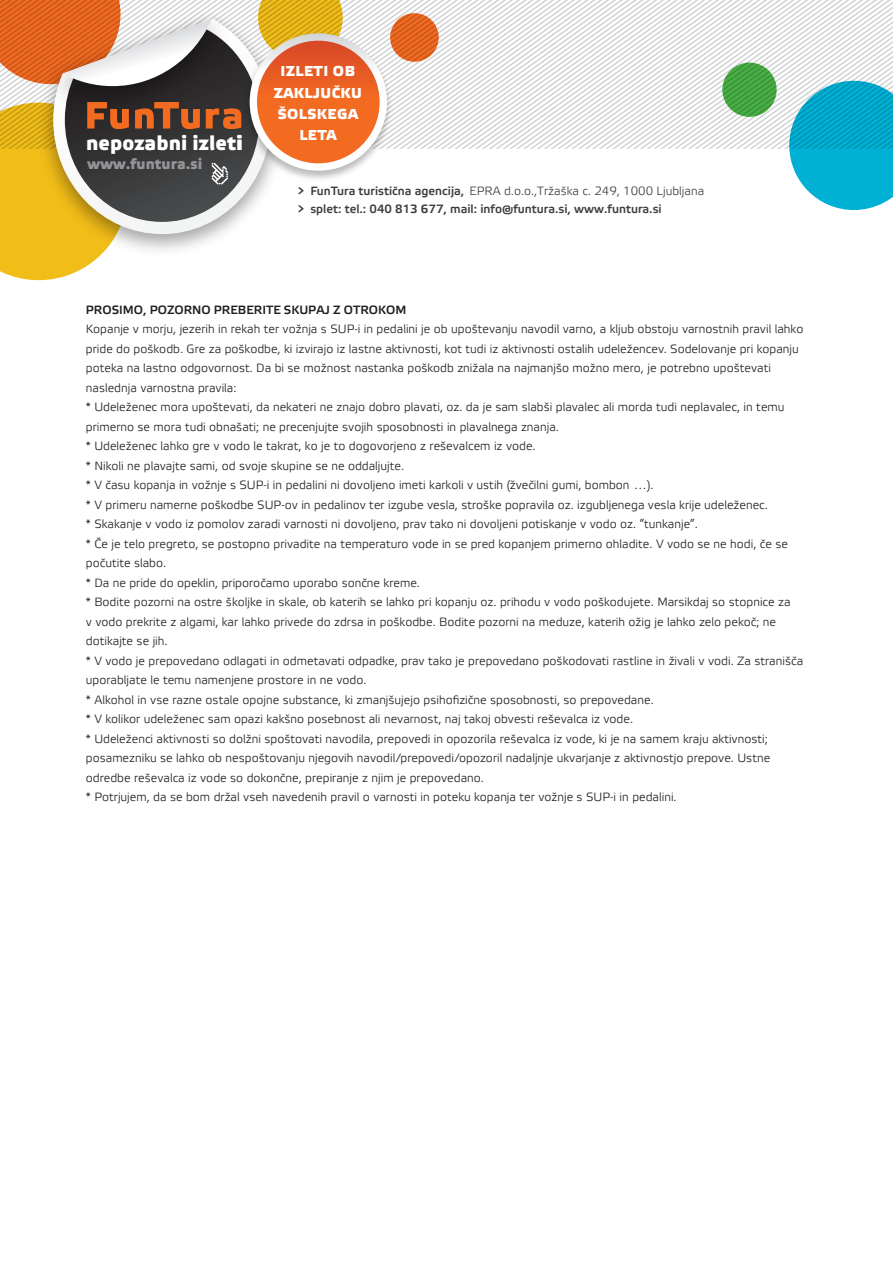
<style>
.page{position:relative;width:893px;height:1263px;background:#fff}
.page>*{position:absolute;margin:0;border:0;box-sizing:border-box;transform-origin:0 0}
.t1{font:700 20.25px "Elektra Medium Pro";letter-spacing:.005em;color:#fff}
.t2{font:700 15px "Elektra Medium Pro";letter-spacing:.005em;color:#939598}
.t3{font:700 14.4px/21.1px "Elektra Medium Pro";letter-spacing:.035em;color:#fff;text-align:center}
.t4{font:12px/19.5px "Elektra Light Pro";color:#231f20}
.t5{font:12px "Elektra Light Pro";color:#3e3e3f}
.t6{font:12px "Elektra Medium Pro";color:#3e3e3f}
.t7{font:700 12px "Elektra Light Pro";color:#231f20}
.s1{font-family:"Elektra Medium Pro"}
</style>
<div class="page">
<svg style="left:0;top:0;width:893px;height:280px"></svg>
<img style="left:241px;top:30px;width:155px;height:155px">
<svg style="left:250px;top:33px;width:137px;height:138px"></svg>
<div style="left:257px;top:41px;width:123px;height:122px;background:linear-gradient(to bottom,#e05127,#f97320);border-radius:61px"></div>
<h1 class="t1" style="left:86px;top:131px;width:158px">nepozabni izleti</h1>
<p class="t2" style="left:88px;top:155px;width:116px">www.funtura.si</p>
<p class="t3" style="left:274px;top:61px;width:90px">IZLETI OB<br>ZAKLJUČKU<br>ŠOLSKEGA<br>LETA</p>
<p class="t5" style="left:298px;top:184px;width:408px"><span class="s1">&gt; FunTura turistična agencija,</span> EPRA d.o.o.,Tržaška c. 249, 1000 Ljubljana</p>
<p class="t6" style="left:298px;top:202px;width:366px">&gt; splet: tel.: 040 813 677, mail: info@funtura.si, www.funtura.si</p>
<p class="t7" style="left:86px;top:303px;width:322px">PROSIMO, POZORNO PREBERITE SKUPAJ Z OTROKOM</p>
<p class="t4" style="left:86px;top:320px;width:719px">Kopanje v morju, jezerih in rekah ter vožnja s SUP-i in pedalini je ob upoštevanju navodil varno, a kljub obstoju varnostnih pravil lahko pride do poškodb. Gre za poškodbe, ki izvirajo iz lastne aktivnosti, kot tudi iz aktivnosti ostalih udeležencev. Sodelovanje pri kopanju poteka na lastno odgovornost. Da bi se možnost nastanka poškodb znižala na najmanjšo možno mero, je potrebno upoštevati naslednja varnostna pravila:<br>* Udeleženec mora upoštevati, da nekateri ne znajo dobro plavati, oz. da je sam slabši plavalec ali morda tudi neplavalec, in temu primerno se mora tudi obnašati; ne precenjujte svojih sposobnosti in plavalnega znanja.<br>* Udeleženec lahko gre v vodo le takrat, ko je to dogovorjeno z reševalcem iz vode.<br>* Nikoli ne plavajte sami, od svoje skupine se ne oddaljujte.<br>* V času kopanja in vožnje s SUP-i in pedalini ni dovoljeno imeti karkoli v ustih (žvečilni gumi, bombon …).<br>* V primeru namerne poškodbe SUP-ov in pedalinov ter izgube vesla, stroške popravila oz. izgubljenega vesla krije udeleženec.<br>* Skakanje v vodo iz pomolov zaradi varnosti ni dovoljeno, prav tako ni dovoljeni potiskanje v vodo oz. ”tunkanje”.<br>* Če je telo pregreto, se postopno privadite na temperaturo vode in se pred kopanjem primerno ohladite. V vodo se ne hodi, če se počutite slabo.<br>* Da ne pride do opeklin, priporočamo uporabo sončne kreme.<br>* Bodite pozorni na ostre školjke in skale, ob katerih se lahko pri kopanju oz. prihodu v vodo poškodujete. Marsikdaj so stopnice za<br>v vodo prekrite z algami, kar lahko privede do zdrsa in poškodbe. Bodite pozorni na meduze, katerih ožig je lahko zelo pekoč; ne dotikajte se jih.<br>* V vodo je prepovedano odlagati in odmetavati odpadke, prav tako je prepovedano poškodovati rastline in živali v vodi. Za stranišča uporabljate le temu namenjene prostore in ne vodo.<br>* Alkohol in vse razne ostale opojne substance, ki zmanjšujejo psihofizične sposobnosti, so prepovedane.<br>* V kolikor udeleženec sam opazi kakšno posebnost ali nevarnost, naj takoj obvesti reševalca iz vode.<br>* Udeleženci aktivnosti so dolžni spoštovati navodila, prepovedi in opozorila reševalca iz vode, ki je na samem kraju aktivnosti; posamezniku se lahko ob nespoštovanju njegovih navodil/prepovedi/opozoril nadaljnje ukvarjanje z aktivnostjo prepove. Ustne odredbe reševalca iz vode so dokončne, prepiranje z njim je prepovedano.<br>* Potrjujem, da se bom držal vseh navedenih pravil o varnosti in poteku kopanja ter vožnje s SUP-i in pedalini.</p>
</div>
